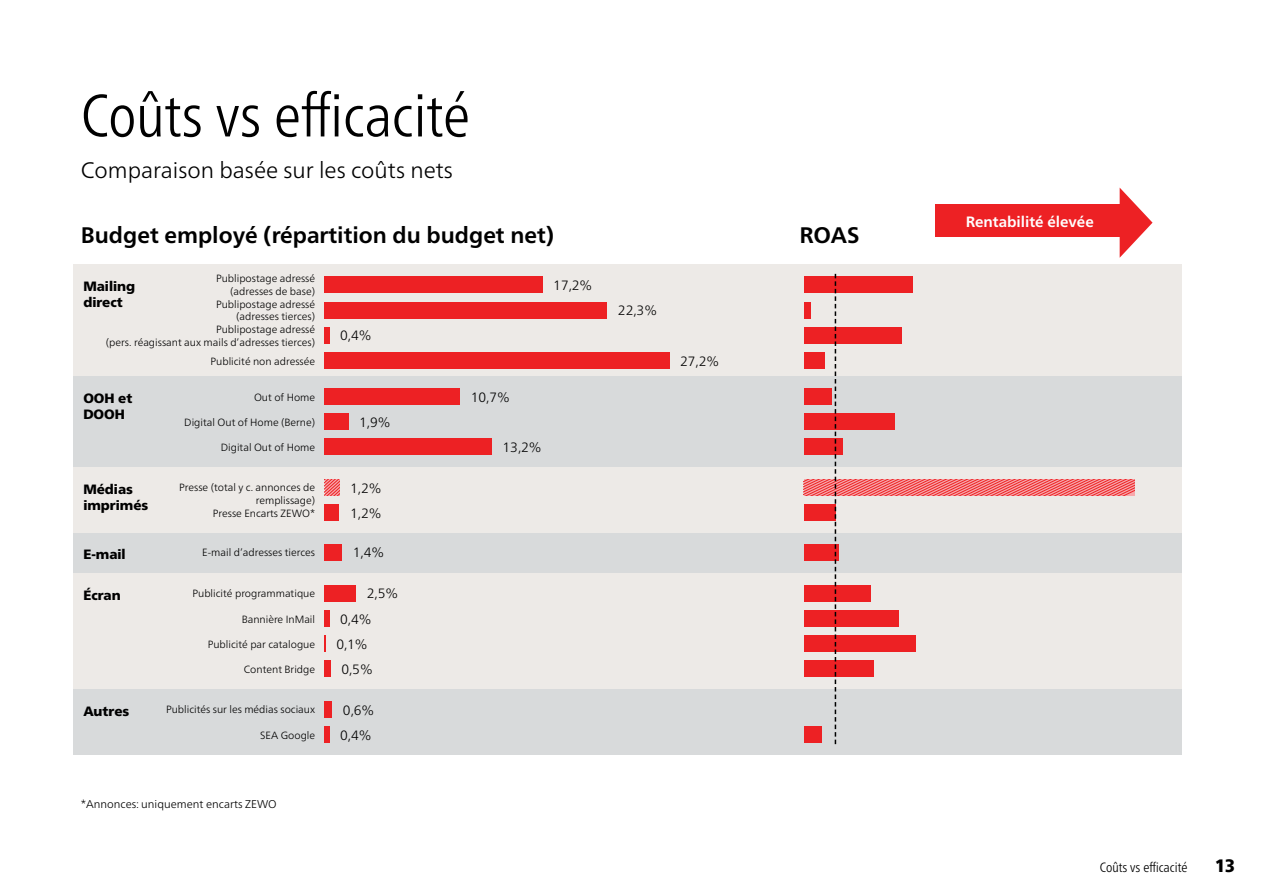
<style>
.page{position:relative;width:1263px;height:893px;background:#fff}
.page>*{position:absolute;margin:0;border:0;box-sizing:border-box;transform-origin:0 0}
.Titel{font:300 condensed 60px "Frutiger Neue LTW1 G";color:#000}
.Lead{font:700 22.5px "Frutiger Neue LT Pro";color:#000}
.Lead-2{font:300 22.5px "Frutiger Neue LT Pro";color:#000}
.t1{font:900 condensed 18px "Frutiger Neue LTW1 G";color:#000}
.Inhalt{font:700 15px "Frutiger Neue LT Pro";color:#fff}
.Fliesstext{font:300 13.5px "Frutiger Neue LT Pro";color:#000}
.Fliesstext-2{font:900 13.5px/16.2px "Frutiger Neue LT Pro";color:#000}
.t2{font:300 condensed 13.5px "Frutiger Neue LTW1 G";color:#000}
.Lead-3{font:300 11.25px "Frutiger Neue LT Pro";color:#000}
.Fliesstext-3{font:300 10.5px/12.6px "Frutiger Neue LT Pro";color:#000;text-align:right}
</style>
<div class="page">
<div style="left:74px;top:265px;width:1108px;height:111px;background:#edeae7"></div>
<div style="left:74px;top:376px;width:1108px;height:91px;background:#d8dadb"></div>
<div style="left:74px;top:567px;width:1108px;height:122px;background:#edeae7"></div>
<div style="left:74px;top:467px;width:1108px;height:66px;background:#edeae7"></div>
<div style="left:74px;top:533px;width:1108px;height:39px;background:#d8dadb"></div>
<div style="left:74px;top:689px;width:1108px;height:66px;background:#d8dadb"></div>
<svg style="left:1120px;top:188px;width:32px;height:70px"></svg>
<div style="left:935px;top:205px;width:187px;height:32px;background:#ed2124"></div>
<div style="left:324px;top:276px;width:219px;height:17px;background:#ed2124"></div>
<div style="left:324px;top:388px;width:136px;height:17px;background:#ed2124"></div>
<div style="left:324px;top:585px;width:32px;height:17px;background:#ed2124"></div>
<div style="left:324px;top:701px;width:8px;height:17px;background:#ed2124"></div>
<div style="left:324px;top:726px;width:5px;height:17px;background:#ed2124"></div>
<div style="left:324px;top:610px;width:5px;height:17px;background:#ed2124"></div>
<div style="left:324px;top:660px;width:7px;height:17px;background:#ed2124"></div>
<svg style="left:324px;top:635px;width:2px;height:17px"></svg>
<div style="left:324px;top:544px;width:18px;height:16px;background:#ed2124"></div>
<div style="left:324px;top:504px;width:15px;height:17px;background:#ed2124"></div>
<div style="left:324px;top:413px;width:24px;height:17px;background:#ed2124"></div>
<div style="left:324px;top:439px;width:168px;height:16px;background:#ed2124"></div>
<div style="left:324px;top:327px;width:5px;height:17px;background:#ed2124"></div>
<div style="left:324px;top:302px;width:283px;height:16px;background:#ed2124"></div>
<div style="left:324px;top:352px;width:345px;height:17px;background:#ed2124"></div>
<svg style="left:804px;top:274px;width:330px;height:470px"></svg>
<svg style="left:325px;top:479px;width:14px;height:17px"></svg>
<p class="Titel" style="left:81px;top:71px;width:391px">Coûts vs efficacité</p>
<p class="Lead-2" style="left:81px;top:157px;width:374px">Comparaison basée sur les coûts nets</p>
<p class="Lead" style="left:81px;top:222px;width:475px">Budget employé (répartition du budget net)</p>
<p class="Lead" style="left:799px;top:222px;width:62px">ROAS</p>
<p class="Fliesstext-2" style="left:83px;top:278px;width:53px">Mailing direct</p>
<p class="Fliesstext-3" style="left:216px;top:272px;width:101px">Publipostage adressé (adresses de base)</p>
<p class="Fliesstext-3" style="left:216px;top:298px;width:101px">Publipostage adressé (adresses tierces)</p>
<p class="Fliesstext" style="left:553px;top:277px;width:41px">17,2%</p>
<p class="Fliesstext" style="left:618px;top:302px;width:41px">22,3%</p>
<p class="Fliesstext-3" style="left:216px;top:323px;width:101px">Publipostage adressé</p>
<p class="Fliesstext-3" style="left:106px;top:336px;width:211px">(pers. réagissant aux mails d’adresses tierces)</p>
<p class="Fliesstext" style="left:340px;top:328px;width:33px">0,4%</p>
<p class="Fliesstext-3" style="left:210px;top:355px;width:106px">Publicité non adressée</p>
<p class="Fliesstext" style="left:680px;top:353px;width:41px">27,2%</p>
<p class="Fliesstext-2" style="left:83px;top:390px;width:50px">OOH et</p>
<p class="Fliesstext-2" style="left:83px;top:406px;width:43px">DOOH</p>
<p class="Fliesstext-3" style="left:254px;top:391px;width:63px">Out of Home</p>
<p class="Fliesstext-3" style="left:184px;top:416px;width:132px">Digital Out of Home (Berne)</p>
<p class="Fliesstext" style="left:359px;top:414px;width:33px">1,9%</p>
<p class="Fliesstext" style="left:471px;top:389px;width:41px">10,7%</p>
<p class="Fliesstext-3" style="left:221px;top:441px;width:96px">Digital Out of Home</p>
<p class="Fliesstext" style="left:502px;top:439px;width:41px">13,2%</p>
<p class="Fliesstext-2" style="left:83px;top:481px;width:67px">Médias imprimés</p>
<p class="Fliesstext-2" style="left:83px;top:546px;width:44px">E-mail</p>
<p class="Fliesstext-2" style="left:83px;top:587px;width:39px">Écran</p>
<p class="Fliesstext-3" style="left:179px;top:481px;width:137px">Presse (total y c. annonces de remplissage)</p>
<p class="Fliesstext-3" style="left:213px;top:507px;width:104px">Presse Encarts ZEWO*</p>
<p class="Fliesstext-3" style="left:202px;top:546px;width:114px">E-mail d’adresses tierces</p>
<p class="Fliesstext-3" style="left:192px;top:587px;width:124px">Publicité programmatique</p>
<p class="Fliesstext" style="left:350px;top:480px;width:33px">1,2%</p>
<p class="Fliesstext" style="left:350px;top:505px;width:33px">1,2%</p>
<p class="Fliesstext" style="left:353px;top:545px;width:33px">1,4%</p>
<p class="Fliesstext" style="left:367px;top:586px;width:33px">2,5%</p>
<p class="Fliesstext-3" style="left:242px;top:613px;width:75px">Bannière InMail</p>
<p class="Fliesstext-3" style="left:208px;top:638px;width:109px">Publicité par catalogue</p>
<p class="Fliesstext-3" style="left:244px;top:663px;width:73px">Content Bridge</p>
<p class="Fliesstext" style="left:340px;top:611px;width:33px">0,4%</p>
<p class="Fliesstext" style="left:341px;top:661px;width:33px">0,5%</p>
<p class="Fliesstext" style="left:336px;top:636px;width:33px">0,1%</p>
<p class="Fliesstext-2" style="left:83px;top:703px;width:47px">Autres</p>
<p class="Fliesstext-3" style="left:166px;top:703px;width:151px">Publicités sur les médias sociaux</p>
<p class="Fliesstext-3" style="left:260px;top:729px;width:56px">SEA Google</p>
<p class="Fliesstext" style="left:343px;top:702px;width:33px">0,6%</p>
<p class="Fliesstext" style="left:340px;top:727px;width:33px">0,4%</p>
<p class="Lead-3" style="left:81px;top:797px;width:197px">*Annonces: uniquement encarts ZEWO</p>
<p class="Inhalt" style="left:966px;top:213px;width:129px">Rentabilité élevée</p>
<p class="t2" style="left:1100px;top:858px;width:89px">Coûts vs efficacité</p>
<p class="t1" style="left:1215px;top:852px;width:21px">13</p>
</div>
